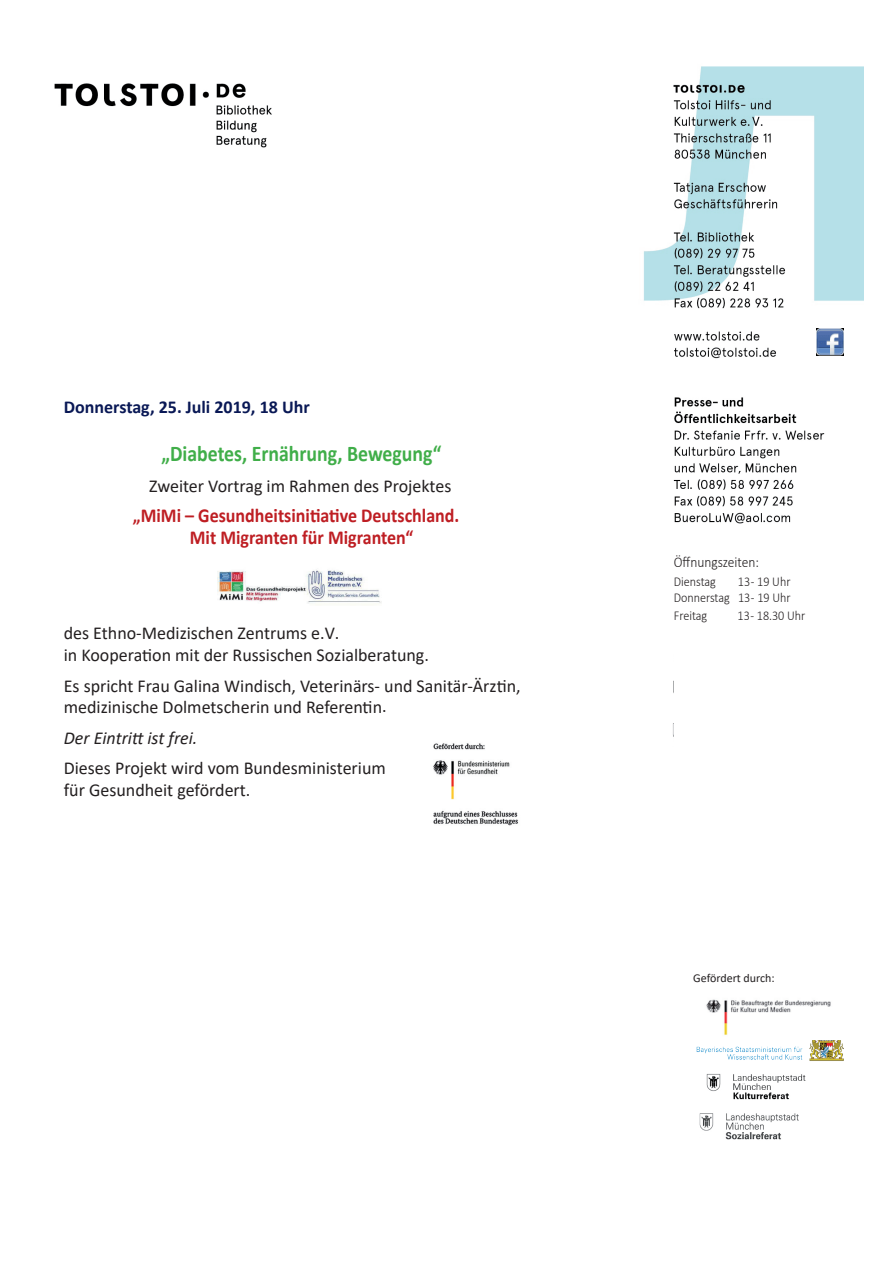
<style>
.page{position:relative;width:893px;height:1263px;background:#fff}
.page>*{position:absolute;margin:0;border:0;box-sizing:border-box;transform-origin:0 0}
.t1{font:700 22.5px "Calibri";color:#40ae49;scale:.88 1}
.t2{font:700 19.8px/21.6px "Calibri";color:#be1e23;text-align:center;scale:.91 1}
.t3{font:18.15px/21.6px "Calibri";color:#231f20}
.t4{font:700 18.15px "Calibri";color:#091855}
.t5{font:italic 18.15px "Calibri";color:#231f20}
.t6{font:300 15px "Calibri";color:#231f20;scale:.9 1}
.t7{font:300 13.5px/16.2px "Calibri";color:#231f20;text-align:right;scale:.9 1}
.t8{font:12px "Calibri";color:#231f20}
.s1{font-size:18.15px}
</style>
<div class="page">
<img style="left:54px;top:66px;width:809px;height:671px">
<div style="left:674px;top:554px;width:189px;height:208px;background:#fff"></div>
<img style="left:699px;top:1113px;width:100px;height:27px">
<img style="left:696px;top:1040px;width:148px;height:21px">
<img style="left:706px;top:999px;width:125px;height:36px">
<img style="left:706px;top:1074px;width:100px;height:26px">
<img style="left:816px;top:328px;width:27px;height:27px">
<img style="left:218px;top:566px;width:164px;height:39px">
<img style="left:419px;top:730px;width:128px;height:96px">
<p class="t4" style="left:64px;top:394px;width:248px">Donnerstag, 25. Juli 2019, 18 Uhr</p>
<p class="t1" style="left:161px;top:438px;width:320px">„Diabetes, Ernährung, Bewegung“</p>
<p class="t3" style="left:149px;top:474px;width:304px">Zweiter Vortrag im Rahmen des Projektes</p>
<p class="t2" style="left:133px;top:505px;width:360px"><span class="s1">„</span>MiMi – Gesundheitsinitiative Deutschland.<br>Mit Migranten für Migranten“</p>
<p class="t3" style="left:64px;top:622px;width:367px">des Ethno-Medizischen Zentrums e.V.<br>in Kooperation mit der Russischen Sozialberatung.</p>
<p class="t3" style="left:64px;top:674px;width:458px">Es spricht Frau Galina Windisch, Veterinärs- und Sanitär-Ärztin, medizinische Dolmetscherin und Referentin.</p>
<p class="t5" style="left:64px;top:725px;width:135px">Der Eintritt ist frei.</p>
<p class="t3" style="left:64px;top:757px;width:324px">Dieses Projekt wird vom Bundesministerium für Gesundheit gefördert.</p>
<p class="t6" style="left:674px;top:552px;width:96px">Öffnungszeiten:</p>
<p class="t7" style="left:674px;top:573px;width:48px">Dienstag</p>
<p class="t7" style="left:674px;top:573px;width:131px">13 - 19 Uhr<br>Donnerstag 13 - 19 Uhr</p>
<p class="t7" style="left:674px;top:607px;width:39px">Freitag</p>
<p class="t7" style="left:737px;top:607px;width:77px">13 - 18.30 Uhr</p>
<p class="t8" style="left:693px;top:969px;width:83px">Gefördert durch:</p>
</div>
